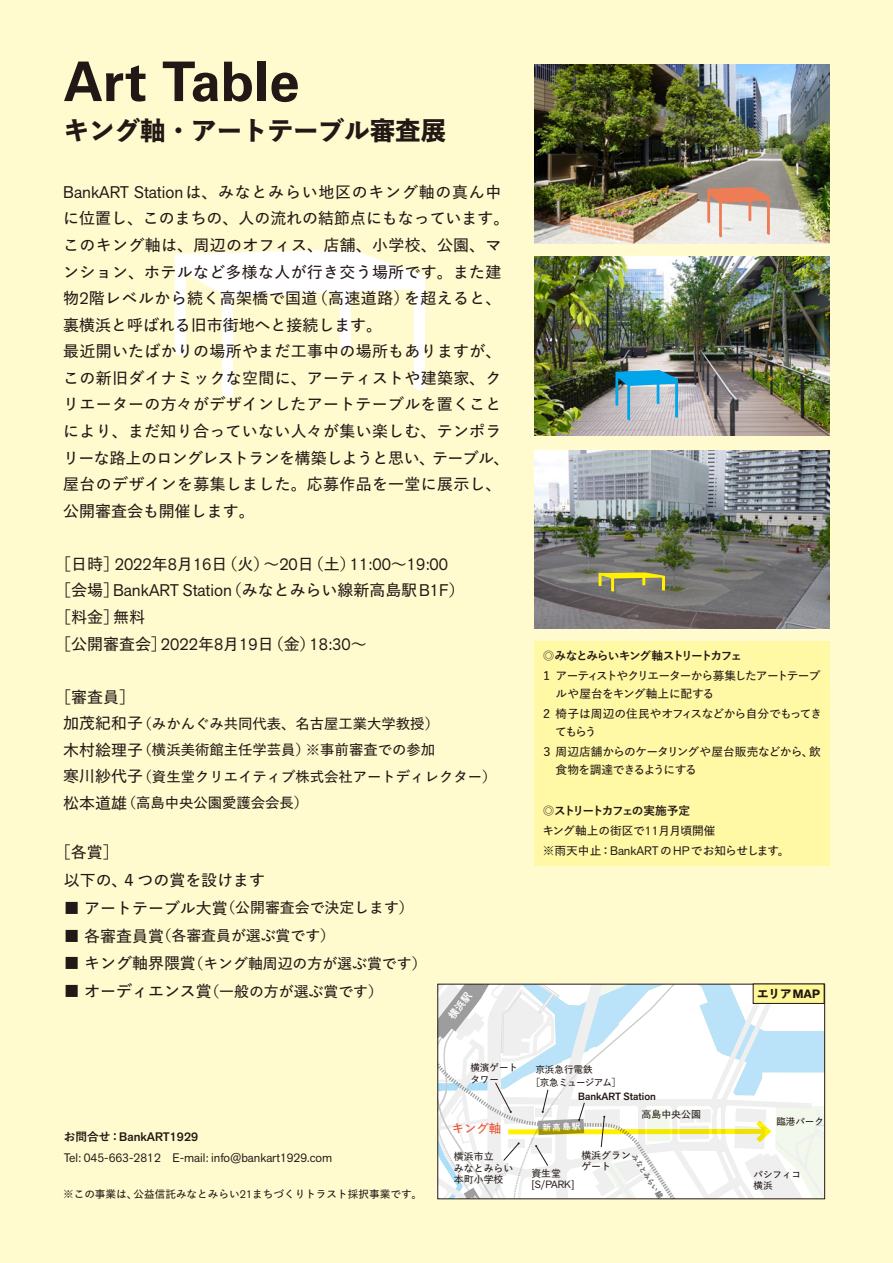
<style>
.page{position:relative;width:893px;height:1263px;background:#fffbcf}
.page>*{position:absolute;margin:0;border:0;box-sizing:border-box;transform-origin:0 0}
.t1{font:700 54.6px "Univers LT Std";color:#221815}
.t2{font:800 25.5px "Yu Go Std N";color:#221815}
.t3{font:16.8px "Akzid Grtsk Next";color:#221815}
.t4{font:600 15.9px/26.5px "Yu Go Pr 6 N";letter-spacing:.02em;color:#221815}
.t5{font:600 15.9px/26.5px "Yu Go Pr 6 N";color:#221815}
.t6{font:600 14.85px "Yu Go Pr 6 N";color:#221815}
.t7{font:600 14.4px/26.5px "Yu Go Pr 6 N";color:#221815}
.t8{font:600 12.45px "Yu Go Pr 6 N";color:#ea5030}
.t9{font:12.3px/20.4px "Akzid Grtsk Next";color:#221815}
.t10{font:600 11.7px/18px "Yu Go Pr 6 N";letter-spacing:-.05em;color:#221815}
.t11{font:600 11.7px/20.2px "Yu Go Pr 6 N";letter-spacing:-.005em;color:#221815}
.t12{font:700 11.7px "Yu Go Pr 6 N";letter-spacing:-.11em;color:#221815}
.t13{font:800 11.4px "Yu Go Std N";color:#221815}
.t14{font:600 10.65px "Yu Go Pr 6 N";color:#221815}
.t15{font:500 10.35px "Akzid Grtsk Next";color:#221815}
.t16{font:10.35px "Akzid Grtsk Next";color:#221815}
.t17{font:600 9.9px/11.4px "Yu Go Pr 6 N";color:#221815}
.t18{font:600 9.6px/11.4px "Yu Go Pr 6 N";color:#221815}
.t19{font:600 9.6px/12.5px "Yu Go Pr 6 N";letter-spacing:-.025em;color:#221815}
.t20{font:9px "Tsuku A Rd Gothic Std E";color:#fff}
.t21{font:7.65px "Tsuku A Rd Gothic Std E";color:#656464}
.s1{font-family:"Akzid Grtsk Next";font-weight:400;font-size:16.8px}
.s2{font-family:"Yu Go Pr 6 N";font-weight:600;font-size:15.9px}
.s3{font-size:15.9px}
.s4{font-weight:700}
.s5{font-family:"Akzid Grtsk Next";font-weight:400;font-size:12.3px}
.s6{font-family:"Akzid Grtsk Next";font-weight:700;font-size:12px}
.s7{font-family:"Yu Go Pr 6 N";font-weight:700;font-size:11.7px}
.s8{font-weight:500}
.s9{font-family:"Akzid Grtsk Next";font-weight:400;font-size:11.1px}
</style>
<div class="page">
<svg style="left:174px;top:249px;width:251px;height:149px"></svg>
<div style="left:534px;top:641px;width:295px;height:224px;background:#fff8a5"></div>
<img style="left:534px;top:64px;width:295px;height:180px">
<svg style="left:707px;top:187px;width:63px;height:50px;background:#e4bdae"></svg>
<img style="left:534px;top:257px;width:295px;height:179px">
<svg style="left:615px;top:370px;width:63px;height:50px;background:#82b6cf"></svg>
<img style="left:534px;top:450px;width:295px;height:178px">
<svg style="left:598px;top:572px;width:67px;height:19px"></svg>
<svg style="left:438px;top:984px;width:387px;height:216px;background:#eaefec"></svg>
<h1 class="t1" style="left:64px;top:50px;width:237px">Art Table</h1>
<h2 class="t2" style="left:64px;top:110px;width:384px">キング軸・アートテーブル審査展</h2>
<p class="t4" style="left:63px;top:177px;width:448px"><span class="s1">BankART Station</span>は、みなとみらい地区のキング軸の真ん中に位置し、このまちの、人の流れの結節点にもなっています。このキング軸は、周辺のオフィス、店舗、小学校、公園、マンション、ホテルなど多様な人が行き交う場所です。また建物<span class="s1">2</span>階レベルから続く高架橋で国道（高速道路）を超えると、裏横浜と呼ばれる旧市街地へと接続します。<br>最近開いたばかりの場所やまだ工事中の場所もありますが、この新旧ダイナミックな空間に、アーティストや建築家、クリエーターの方々がデザインしたアートテーブルを置くことにより、まだ知り合っていない人々が集い楽しむ、テンポラリーな路上のロングレストランを構築しようと思い、テーブル、屋台のデザインを募集しました。応募作品を一堂に展示し、公開審査会も開催します。</p>
<p class="t3" style="left:55px;top:553px;width:394px"><span class="s2">［日時］</span>2022<span class="s2">年</span>8<span class="s2">月</span>16<span class="s2">日（火）～</span>20<span class="s2">日（土）</span>11:00<span class="s2">～</span>19:00</p>
<p class="t5" style="left:55px;top:575px;width:411px">［会場］<span class="s1">BankART Station</span>（みなとみらい線新高島駅<span class="s1">B1F</span>）［料金］無料<br>［公開審査会］<span class="s1">2022</span>年<span class="s1">8</span>月<span class="s1">19</span>日（金）<span class="s1">18:30</span>～</p>
<p class="t4" style="left:55px;top:682px;width:81px">［審査員］</p>
<p class="t7" style="left:63px;top:708px;width:435px"><span class="s3">加茂紀和子</span>（みかんぐみ共同代表、名古屋工業大学教授）<br><span class="s3">木村絵理子</span>（横浜美術館主任学芸員）※事前審査での参加<br><span class="s3">寒川紗代子</span>（資生堂クリエイティブ株式会社アートディレクター）<span class="s3">松本道雄</span>（高島中央公園愛護会会長）</p>
<p class="t5" style="left:64px;top:836px;width:203px;line-height:27.9px;text-indent:-9px">［各賞］<br>以下の、４つの賞を設けます</p>
<p class="t6" style="left:64px;top:894px;width:352px"><span class="s3">■ アートテーブル大賞</span>（公開審査会で決定します）</p>
<p class="t6" style="left:64px;top:922px;width:273px"><span class="s3">■ 各審査員賞</span>（各審査員が選ぶ賞です）</p>
<p class="t6" style="left:64px;top:950px;width:364px"><span class="s3">■ キング軸界隈賞</span>（キング軸周辺の方が選ぶ賞です）</p>
<p class="t6" style="left:64px;top:978px;width:321px"><span class="s3">■ オーディエンス賞</span>（一般の方が選ぶ賞です）</p>
<p class="t12" style="left:543px;top:649px;width:201px">◎みなとみらいキング軸ストリートカフェ</p>
<p class="t10" style="left:556px;top:665px;width:266px;text-indent:-15px">１アーティストやクリエーターから募集したアートテーブルや屋台をキング軸上に配する</p>
<p class="t10" style="left:555px;top:703px;width:268px;text-indent:-14px">２椅子は周辺の住民やオフィスなどから自分でもってきてもらう</p>
<p class="t10" style="left:556px;top:742px;width:267px;text-indent:-15px">３周辺店舗からのケータリングや屋台販売などから、飲食物を調達できるようにする</p>
<p class="t11" style="left:542px;top:799px;width:249px"><span class="s4">◎ストリートカフェの実施予定<br></span>キング軸上の街区で<span class="s5">11</span>月月頃開催<br>※雨天中止：<span class="s5">BankART</span>の<span class="s5">HP</span>でお知らせします。</p>
<p class="t13" style="left:757px;top:985px;width:64px">エリア<span class="s6">MAP</span></p>
<p class="t9" style="left:64px;top:1126px;width:270px"><span class="s7">お問合せ：</span><span class="s8">BankART1929<br></span>Tel: 045-663-2812 E-mail: info@bankart1929.com</p>
<p class="t14" style="left:63px;top:1184px;width:361px">※この事業は、公益信託みなとみらい<span class="s9">21</span>まちづくりトラスト採択事業です。</p>
<p class="t18" style="left:470px;top:1061px;width:49px">横濱ゲートタワー</p>
<p class="t19" style="left:531px;top:1062px;width:92px;text-indent:5px">京浜急行電鉄<br>［京急ミュージアム］</p>
<p class="t15" style="left:578px;top:1089px;width:79px">BankART Station</p>
<p class="t17" style="left:642px;top:1107px;width:61px">高島中央公園</p>
<p class="t8" style="left:452px;top:1117px;width:51px">キング軸</p>
<p class="t20" style="left:542px;top:1120px;width:40px;rotate:-3deg">新高島駅</p>
<p class="t17" style="left:454px;top:1150px;width:61px">横浜市立<br>みなとみらい本町小学校</p>
<p class="t17" style="left:531px;top:1166px;width:31px">資生堂</p>
<p class="t16" style="left:531px;top:1178px;width:45px">[S/PARK]</p>
<p class="t17" style="left:581px;top:1148px;width:51px">横浜グランゲート</p>
<p class="t21" style="left:639px;top:1151px;width:53px;rotate:57deg">みなとみらい線</p>
<p class="t18" style="left:776px;top:1114px;width:49px">臨港パーク</p>
<p class="t18" style="left:753px;top:1167px;width:49px">パシフィコ横浜</p>
</div>
